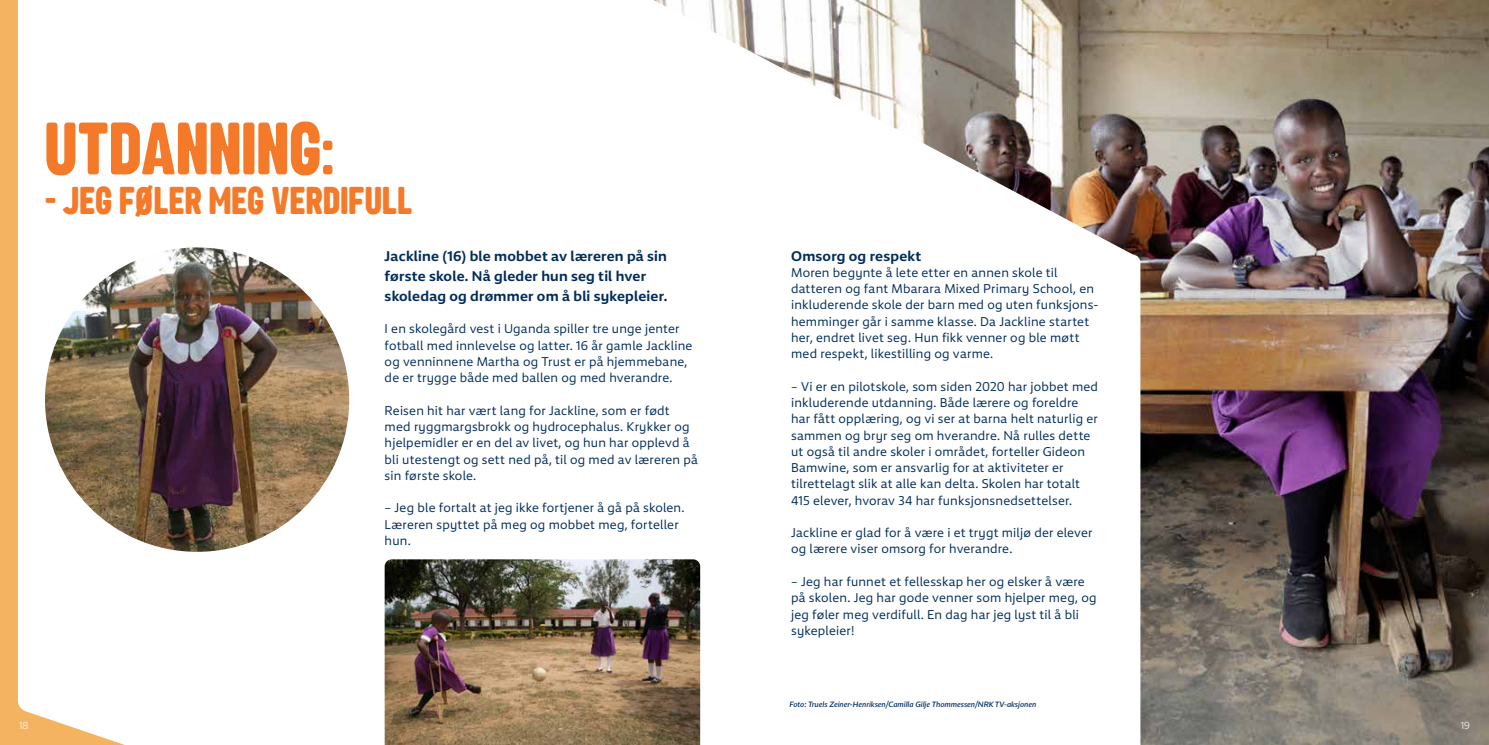
<style>
.page{position:relative;width:1489px;height:745px;background:#fff}
.page>*{position:absolute;margin:0;border:0;box-sizing:border-box;transform-origin:0 0}
.t1{font:74px "Stribe Basic";letter-spacing:.01em;color:#f47929}
.t2{font:38.75px "Stribe Basic";letter-spacing:.015em;color:#f47929}
.t3{font:700 13.75px/20px "NRK Sans";letter-spacing:.015em;color:#002b5a}
.t4{font:12.5px/16.2px "NRK Sans";letter-spacing:.015em;color:#002b5a}
.t5{font:300 10px "NRK Sans";color:#fff}
.t6{font:italic 500 7.5px "NRK Sans";color:#002b5a}
</style>
<div class="page">
<img style="left:654px;top:0;width:834px;height:744px">
<img style="left:45px;top:247px;width:304px;height:304px;border-radius:152px">
<img style="left:384px;top:559px;width:316px;height:185px">
<svg style="left:0;top:0;width:224px;height:744px"></svg>
<h1 class="t1" style="left:45px;top:108px;width:290px">UTDANNING:</h1>
<h2 class="t2" style="left:45px;top:180px;width:368px">– JEG FØLER MEG VERDIFULL</h2>
<p class="t3" style="left:384px;top:246px;width:284px">Jackline (16) ble mobbet av læreren på sin første skole. Nå gleder hun seg til hver skoledag og drømmer om å bli sykepleier.</p>
<p class="t4" style="left:384px;top:320px;width:309px">I en skolegård vest i Uganda spiller tre unge jenter fotball med innlevelse og latter. 16 år gamle Jackline og venninnene Martha og Trust er på hjemmebane, de er trygge både med ballen og med hverandre.</p>
<p class="t4" style="left:384px;top:402px;width:315px">Reisen hit har vært lang for Jackline, som er født med ryggmargsbrokk og hydrocephalus. Krykker og hjelpemidler er en del av livet, og hun har opplevd å bli utestengt og sett ned på, til og med av læreren på sin første skole.</p>
<p class="t4" style="left:384px;top:499px;width:301px">– Jeg ble fortalt at jeg ikke fortjener å gå på skolen.<br>Læreren spyttet på meg og mobbet meg, forteller hun.</p>
<p class="t3" style="left:791px;top:245px;width:132px">Omsorg og respekt</p>
<p class="t4" style="left:791px;top:264px;width:309px">Moren begynte å lete etter en annen skole til datteren og fant Mbarara Mixed Primary School, en inkluderende skole der barn med og uten funksjons&shy;hemminger går i samme klasse. Da Jackline startet her, endret livet seg. Hun fikk venner og ble møtt med respekt, likestilling og varme.</p>
<p class="t4" style="left:791px;top:378px;width:308px">– Vi er en pilotskole, som siden 2020 har jobbet med inkluderende utdanning. Både lærere og foreldre har fått opplæring, og vi ser at barna helt naturlig er sammen og bryr seg om hverandre. Nå rulles dette ut også til andre skoler i området, forteller Gideon Bamwine, som er ansvarlig for at aktiviteter er tilrettelagt slik at alle kan delta. Skolen har totalt 415 elever, hvorav 34 har funksjonsnedsettelser.</p>
<p class="t4" style="left:791px;top:524px;width:303px">Jackline er glad for å være i et trygt miljø der elever og lærere viser omsorg for hverandre.</p>
<p class="t4" style="left:791px;top:573px;width:307px">– Jeg har funnet et fellesskap her og elsker å være på skolen. Jeg har gode venner som hjelper meg, og jeg føler meg verdifull. En dag har jeg lyst til å bli sykepleier!</p>
<p class="t6" style="left:789px;top:699px;width:248px">Foto: Truels Zeiner-Henriksen/Camilla Gilje Thommessen/NRK TV-aksjonen</p>
<p class="t5" style="left:19px;top:718px;width:11px">18</p>
<p class="t5" style="left:1460px;top:718px;width:11px">19</p>
</div>
